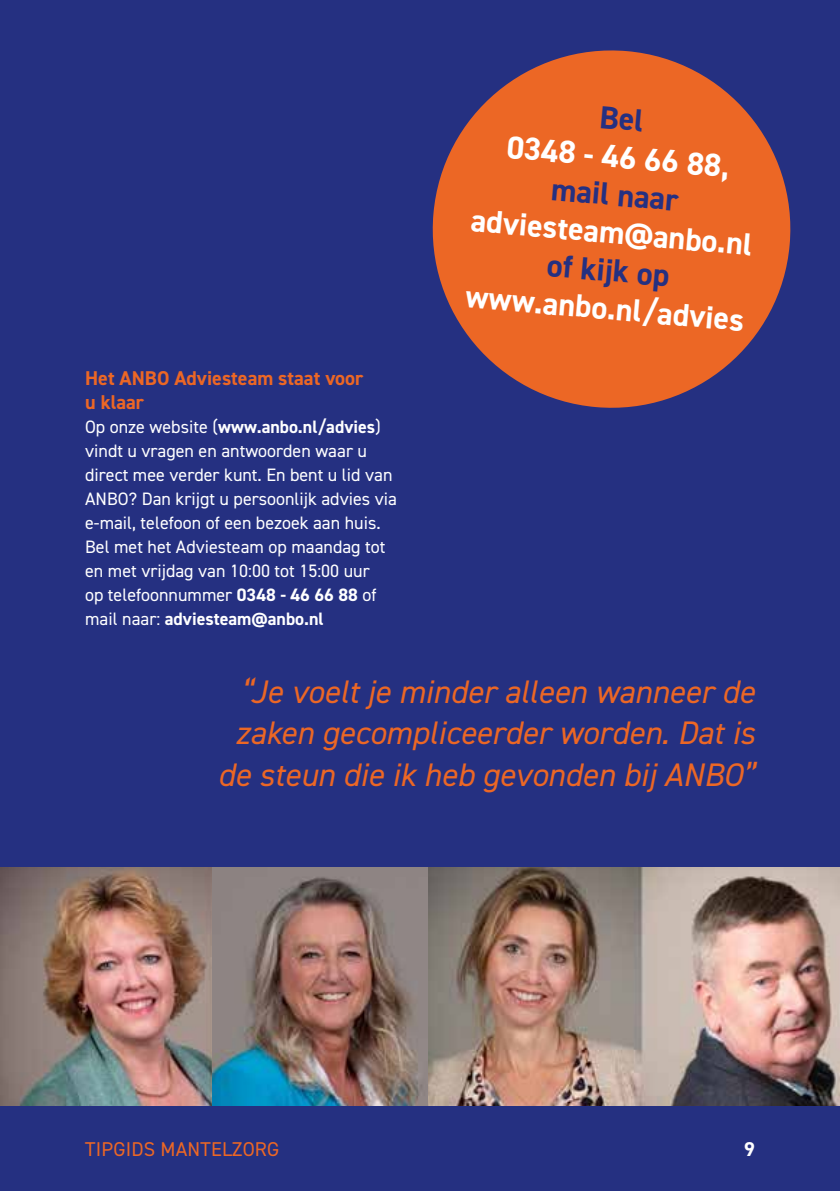
<style>
.page{position:relative;width:840px;height:1191px;background:#fff}
.page>*{position:absolute;margin:0;border:0;box-sizing:border-box;transform-origin:0 0}
.t1{font:italic 32.6px/41.6px "DIN2014";color:#ec6725;text-align:right}
.t2{font:700 32px "DIN2014";color:#fff}
.t3{font:700 32px "DIN2014";color:#253081}
.t4{font:700 20px/24px "DIN2014";color:#ec6725}
.t5{font:20px "DIN2014";letter-spacing:.01em;color:#ec6725}
.t6{font:700 20px "DIN2014";color:#fff}
.t7{font:18px/24px "DIN2014";color:#fff}
.s1{font-weight:700}
</style>
<div class="page">
<div style="left:0;top:0;width:839px;height:1191px;background:#253081"></div>
<img style="left:0;top:867px;width:839px;height:239px">
<svg style="left:432px;top:50px;width:359px;height:358px;fill:#ec6725"></svg>
<img style="left:212px;top:867px;width:215px;height:239px">
<svg style="left:600px;top:106px;width:43px;height:25px"></svg>
<p class="t4" style="left:85px;top:366px;width:279px">Het ANBO Adviesteam staat voor u klaar</p>
<p class="t7" style="left:85px;top:415px;width:313px">Op onze website (<span class="s1">www.anbo.nl/advies</span>) vindt u vragen en antwoorden waar u direct mee verder kunt. En bent u lid van ANBO? Dan krijgt u persoonlijk advies via e-mail, telefoon of een bezoek aan huis.<br>Bel met het Adviesteam op maandag tot en met vrijdag van 10:00 tot 15:00 uur<br>op telefoonnummer <span class="s1">0348 - 46 66 88</span> of mail naar: <span class="s1">adviesteam@anbo.nl</span></p>
<h2 class="t2" style="left:508px;top:126px;width:225px;rotate:5deg">0348 - 46 66 88,</h2>
<h2 class="t3" style="left:553px;top:168px;width:129px;rotate:5deg">mail naar</h2>
<h2 class="t2" style="left:472px;top:199px;width:283px;rotate:5deg">adviesteam@anbo.nl</h2>
<h2 class="t3" style="left:548px;top:243px;width:124px;rotate:5deg">of kijk op</h2>
<h2 class="t2" style="left:467px;top:274px;width:281px;rotate:5deg">www.anbo.nl/advies</h2>
<h1 class="t1" style="left:217px;top:670px;width:538px">“Je voelt je minder alleen wanneer de zaken gecompliceerder worden. Dat is de steun die ik heb gevonden bij ANBO”</h1>
<p class="t5" style="left:85px;top:1136px;width:195px">TIPGIDS MANTELZORG</p>
<p class="t6" style="left:743px;top:1136px;width:12px">9</p>
</div>
